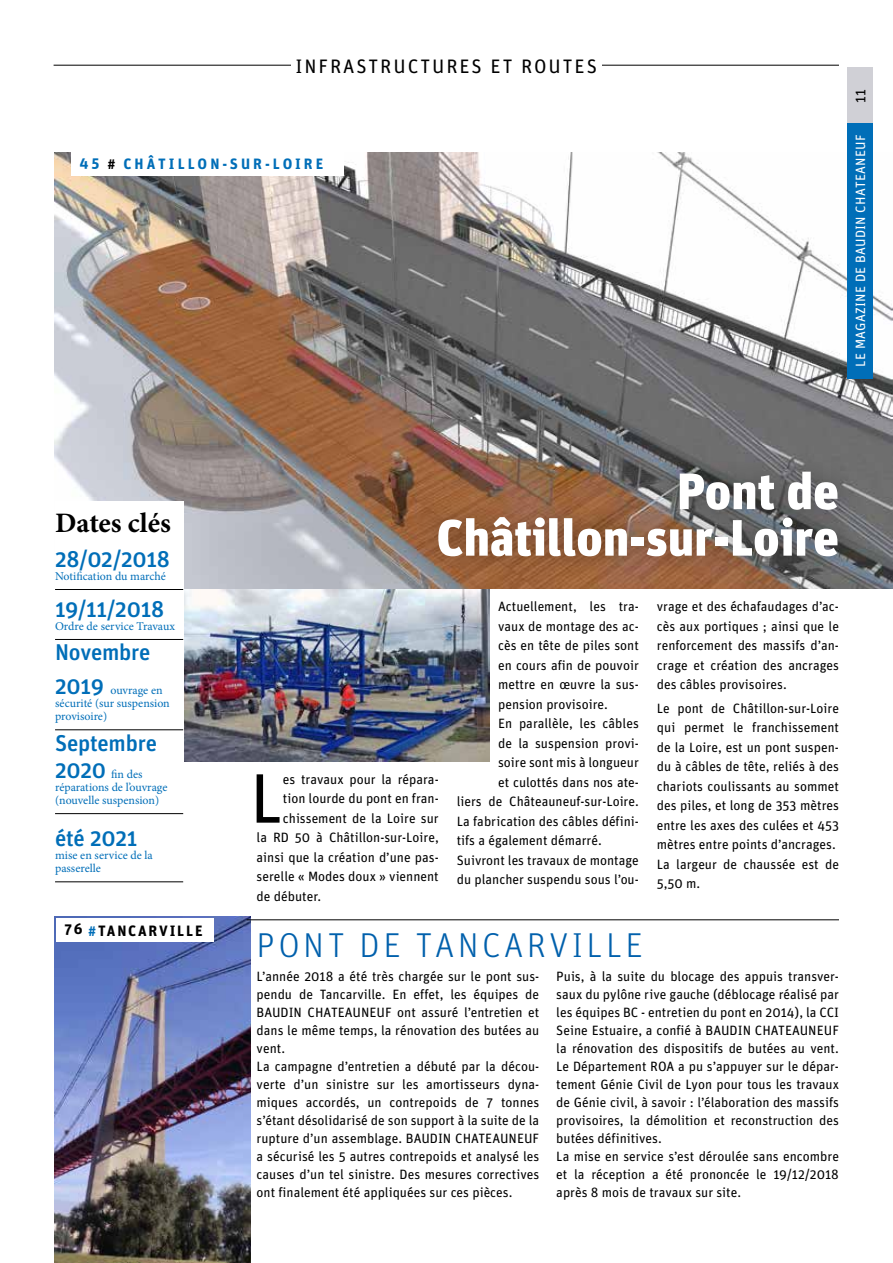
<style>
.page{position:relative;width:893px;height:1263px;background:#fff}
.page>*{position:absolute;margin:0;border:0;box-sizing:border-box;transform-origin:0 0}
.t1{font:70.05px "Unit";color:#000}
.t2{font:51px "Unit Black TF";color:#fff}
.t3{font:300 34.5px "Unit";letter-spacing:.1em;color:#0060ac}
.t4{font:700 28.2px "Minion Pro";color:#000}
.t5{font:500 22.8px "Unit";letter-spacing:-.01em;color:#006eb8}
.t6{font:19.5px "Unit";letter-spacing:.1em;color:#000}
.t7{font:700 15px "Unit";letter-spacing:.2em;color:#006eb8}
.t8{font:700 15px "Unit";letter-spacing:.12em;color:#000}
.t9{font:15px "Unit";color:#000}
.t10{font:13.5px/18px "Unit";color:#000}
.t11{font:13.5px "Unit";letter-spacing:.02em;color:#fff}
.t12{font:12px/13px "Minion Pro";color:#006eb8}
.s1{color:#000}
.s2{font-family:"Unit";font-weight:500;font-size:22.8px}
.s3{color:#006eb8}
</style>
<div class="page">
<hr style="left:54px;top:65px;width:785px;height:1px;background:#000">
<div style="left:291px;top:54px;width:310px;height:25px;background:#fff"></div>
<img style="left:184px;top:589px;width:306px;height:172px">
<img style="left:54px;top:153px;width:839px;height:436px">
<div style="left:71px;top:152px;width:272px;height:23px;background:#fff"></div>
<div style="left:415px;top:449px;width:445px;height:130px;background:#000;opacity:.3"></div>
<div style="left:55px;top:501px;width:128px;height:380px;background:#fff"></div>
<hr style="left:55px;top:589px;width:128px;height:1px;background:#000">
<hr style="left:55px;top:639px;width:128px;height:1px;background:#000">
<hr style="left:55px;top:729px;width:128px;height:1px;background:#000">
<hr style="left:55px;top:813px;width:128px;height:1px;background:#000">
<hr style="left:55px;top:881px;width:128px;height:1px;background:#000">
<img style="left:54px;top:916px;width:196px;height:347px">
<hr style="left:247px;top:919px;width:592px;height:1px;background:#000">
<div style="left:56px;top:918px;width:157px;height:24px;background:#fff"></div>
<div style="left:847px;top:67px;width:26px;height:58px;background:#d0d0d6"></div>
<div style="left:847px;top:123px;width:26px;height:255px;background:#006eb8"></div>
<h3 class="t6" style="left:295px;top:55px;width:303px">INFRASTRUCTURES ET ROUTES</h3>
<p class="t7" style="left:80px;top:155px;width:245px">45 <span class="s1">#</span> CHÂTILLON-SUR-LOIRE</p>
<p class="t9" style="left:851px;top:103px;width:15px;rotate:-90deg">11</p>
<p class="t11" style="left:852px;top:367px;width:234px;rotate:-90deg">LE MAGAZINE DE BAUDIN CHATEANEUF</p>
<h3 class="t4" style="left:55px;top:503px;width:117px">Dates clés</h3>
<h3 class="t5" style="left:55px;top:545px;width:117px">28/02/2018</h3>
<p class="t12" style="left:55px;top:570px;width:112px">Notification du marché</p>
<h3 class="t5" style="left:55px;top:595px;width:111px">19/11/2018</h3>
<p class="t12" style="left:55px;top:620px;width:121px">Ordre de service Travaux</p>
<h3 class="t5" style="left:55px;top:639px;width:97px">Novembre</h3>
<p class="t12" style="left:55px;top:684px;width:116px"><span class="s2">2019</span> ouvrage en sécurité (sur suspension provisoire)</p>
<h3 class="t5" style="left:55px;top:729px;width:103px">Septembre</h3>
<p class="t12" style="left:55px;top:768px;width:114px"><span class="s2">2020</span> fin des réparations de l’ouvrage (nouvelle suspension)</p>
<h3 class="t5" style="left:55px;top:825px;width:84px">été 2021</h3>
<p class="t12" style="left:55px;top:849px;width:99px">mise en service de la passerelle</p>
<p class="t8" style="left:65px;top:921px;width:139px">76 <span class="s3">#</span>TANCARVILLE</p>
<h2 class="t2" style="left:677px;top:460px;width:164px">Pont de</h2>
<h2 class="t2" style="left:436px;top:506px;width:404px">Châtillon-sur-Loire</h2>
<h1 class="t1" style="left:250px;top:757px;width:35px">L</h1>
<p class="t10" style="left:283px;top:770px;width:157px">es travaux pour la répara-</p>
<p class="t10" style="left:283px;top:789px;width:157px">tion lourde du pont en fran-</p>
<p class="t10" style="left:283px;top:809px;width:157px">chissement de la Loire sur</p>
<p class="t10" style="left:257px;top:828px;width:184px">la RD 50 à Châtillon-sur-Loire,</p>
<p class="t10" style="left:257px;top:848px;width:184px">ainsi que la création d’une pas-</p>
<p class="t10" style="left:257px;top:867px;width:184px">serelle « Modes doux » viennent</p>
<p class="t10" style="left:257px;top:887px;width:66px">de débuter.</p>
<p class="t10" style="left:498px;top:597px;width:142px">Actuellement, les tra-</p>
<p class="t10" style="left:498px;top:617px;width:142px">vaux de montage des ac-</p>
<p class="t10" style="left:498px;top:636px;width:142px">cès en tête de piles sont</p>
<p class="t10" style="left:498px;top:656px;width:142px">en cours afin de pouvoir</p>
<p class="t10" style="left:498px;top:675px;width:142px">mettre en œuvre la sus-</p>
<p class="t10" style="left:498px;top:695px;width:111px">pension provisoire.</p>
<p class="t10" style="left:498px;top:714px;width:142px">En parallèle, les câbles</p>
<p class="t10" style="left:498px;top:734px;width:142px">de la suspension provi-</p>
<p class="t10" style="left:498px;top:753px;width:142px">soire sont mis à longueur</p>
<p class="t10" style="left:498px;top:773px;width:142px">et culottés dans nos ate-</p>
<p class="t10" style="left:457px;top:792px;width:184px">liers de Châteauneuf-sur-Loire.</p>
<p class="t10" style="left:457px;top:812px;width:184px">La fabrication des câbles défini-</p>
<p class="t10" style="left:457px;top:831px;width:147px">tifs a également démarré.</p>
<p class="t10" style="left:457px;top:851px;width:184px">Suivront les travaux de montage</p>
<p class="t10" style="left:457px;top:870px;width:184px">du plancher suspendu sous l’ou-</p>
<h3 class="t3" style="left:257px;top:926px;width:388px">PONT DE TANCARVILLE</h3>
<p class="t10" style="left:657px;top:596px;width:184px;line-height:19.5px;text-align:justify">vrage et des échafaudages d’ac&shy;cès aux portiques ; ainsi que le renforcement des massifs d’an&shy;crage et création des ancrages des câbles provisoires.</p>
<p class="t10" style="left:657px;top:698px;width:184px;line-height:19.5px">Le pont de Châtillon-sur-Loire qui permet le franchissement de la Loire, est un pont suspen&shy;du à câbles de tête, reliés à des chariots coulissants au sommet des piles, et long de 353 mètres entre les axes des culées et 453 mètres entre points d’ancrages.<br>La largeur de chaussée est de<br>5,50 m.</p>
<p class="t10" style="left:257px;top:967px;width:284px">L’année 2018 a été très chargée sur le pont sus&shy;pendu de Tancarville. En effet, les équipes de BAUDIN CHATEAUNEUF ont assuré l’entretien et dans le même temps, la rénovation des butées au vent.<br>La campagne d’entretien a débuté par la décou&shy;verte d’un sinistre sur les amortisseurs dyna&shy;miques accordés, un contrepoids de 7 tonnes s’étant désolidarisé de son support à la suite de la rupture d’un assemblage. BAUDIN CHATEAUNEUF a sécurisé les 5 autres contrepoids et analysé les causes d’un tel sinistre. Des mesures correctives ont finalement été appliquées sur ces pièces.</p>
<p class="t10" style="left:556px;top:967px;width:284px">Puis, à la suite du blocage des appuis transver&shy;saux du pylône rive gauche (déblocage réalisé par les équipes BC - entretien du pont en 2014), la CCI Seine Estuaire, a confié à BAUDIN CHATEAUNEUF la rénovation des dispositifs de butées au vent.<br>Le Département ROA a pu s’appuyer sur le dépar&shy;tement Génie Civil de Lyon pour tous les travaux de Génie civil, à savoir : l’élaboration des massifs provisoires, la démolition et reconstruction des butées définitives.<br>La mise en service s’est déroulée sans encombre et la réception a été prononcée le 19/12/2018 après 8 mois de travaux sur site.</p>
</div>
